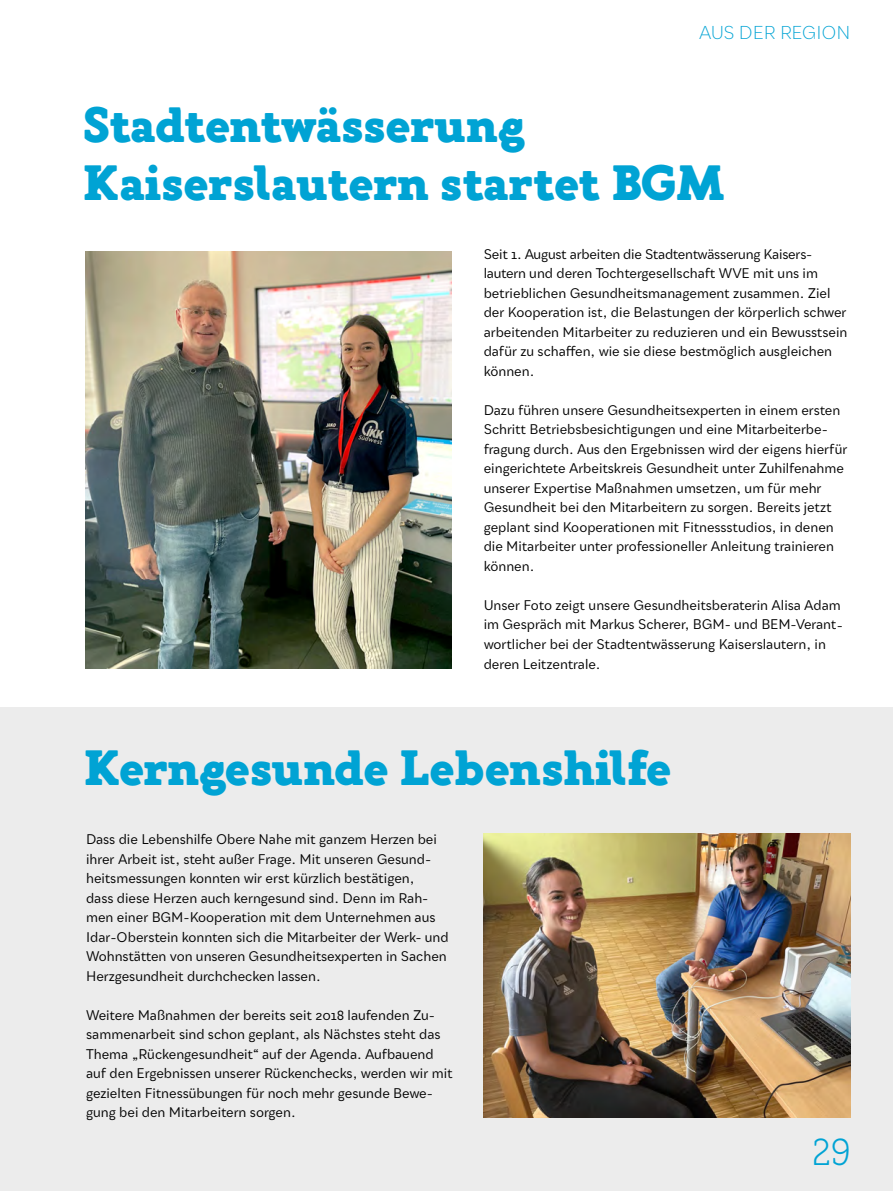
<style>
.page{position:relative;width:893px;height:1191px;background:#fff}
.page>*{position:absolute;margin:0;border:0;box-sizing:border-box;transform-origin:0 0}
.t1{font:900 49.5px/58.5px "Gambero";color:#00a3d4}
.t2{font:100 37.5px "Gambero";color:#00a3d4}
.t3{font:300 18px "Qualion Text";letter-spacing:-.02em;color:#00a3d4}
.t4{font:13.5px/19.5px "Qualion Text";color:#000}
</style>
<div class="page">
<div style="left:0;top:707px;width:893px;height:484px;background:#ececec"></div>
<img style="left:85px;top:251px;width:367px;height:417px">
<img style="left:484px;top:833px;width:366px;height:284px">
<h3 class="t3" style="left:699px;top:21px;width:153px">AUS DER REGION</h3>
<h1 class="t1" style="left:83px;top:96px;width:643px">Stadtentwässerung<br>Kaiserslautern startet BGM</h1>
<p class="t4" style="left:484px;top:244px;width:365px">Seit 1. August arbeiten die Stadtentwässerung Kaisers&shy;lautern und deren Tochtergesellschaft WVE mit uns im betrieblichen Gesundheitsmanagement zusammen. Ziel der Kooperation ist, die Belastungen der körperlich schwer arbeitenden Mitarbeiter zu reduzieren und ein Bewusstsein dafür zu schaffen, wie sie diese bestmöglich ausgleichen können.</p>
<p class="t4" style="left:484px;top:400px;width:365px">Dazu führen unsere Gesundheitsexperten in einem ersten Schritt Betriebsbesichtigungen und eine Mitarbeiterbe&shy;fragung durch. Aus den Ergebnissen wird der eigens hierfür eingerichtete Arbeitskreis Gesundheit unter Zuhilfenahme unserer Expertise Maßnahmen umsetzen, um für mehr Gesundheit bei den Mitarbeitern zu sorgen. Bereits jetzt geplant sind Kooperationen mit Fitnessstudios, in denen die Mitarbeiter unter professioneller Anleitung trainieren können.</p>
<p class="t4" style="left:484px;top:595px;width:361px">Unser Foto zeigt unsere Gesundheitsberaterin Alisa Adam im Gespräch mit Markus Scherer, BGM- und BEM-Verant&shy;wortlicher bei der Stadtentwässerung Kaiserslautern, in deren Leitzentrale.</p>
<h1 class="t1" style="left:84px;top:739px;width:589px">Kerngesunde Lebenshilfe</h1>
<p class="t4" style="left:86px;top:829px;width:364px">Dass die Lebenshilfe Obere Nahe mit ganzem Herzen bei ihrer Arbeit ist, steht außer Frage. Mit unseren Gesund&shy;heitsmessungen konnten wir erst kürzlich bestätigen,<br>dass diese Herzen auch kerngesund sind. Denn im Rah&shy;men einer BGM-Kooperation mit dem Unternehmen aus Idar-Oberstein konnten sich die Mitarbeiter der Werk- und Wohnstätten von unseren Gesundheitsexperten in Sachen Herzgesundheit durchchecken lassen.</p>
<p class="t4" style="left:86px;top:1004px;width:368px">Weitere Maßnahmen der bereits seit 2018 laufenden Zu&shy;sammenarbeit sind schon geplant, als Nächstes steht das Thema „Rückengesundheit“ auf der Agenda. Aufbauend auf den Ergebnissen unserer Rückenchecks, werden wir mit gezielten Fitnessübungen für noch mehr gesunde Bewe&shy;gung bei den Mitarbeitern sorgen.</p>
<h2 class="t2" style="left:812px;top:1130px;width:40px">29</h2>
</div>
